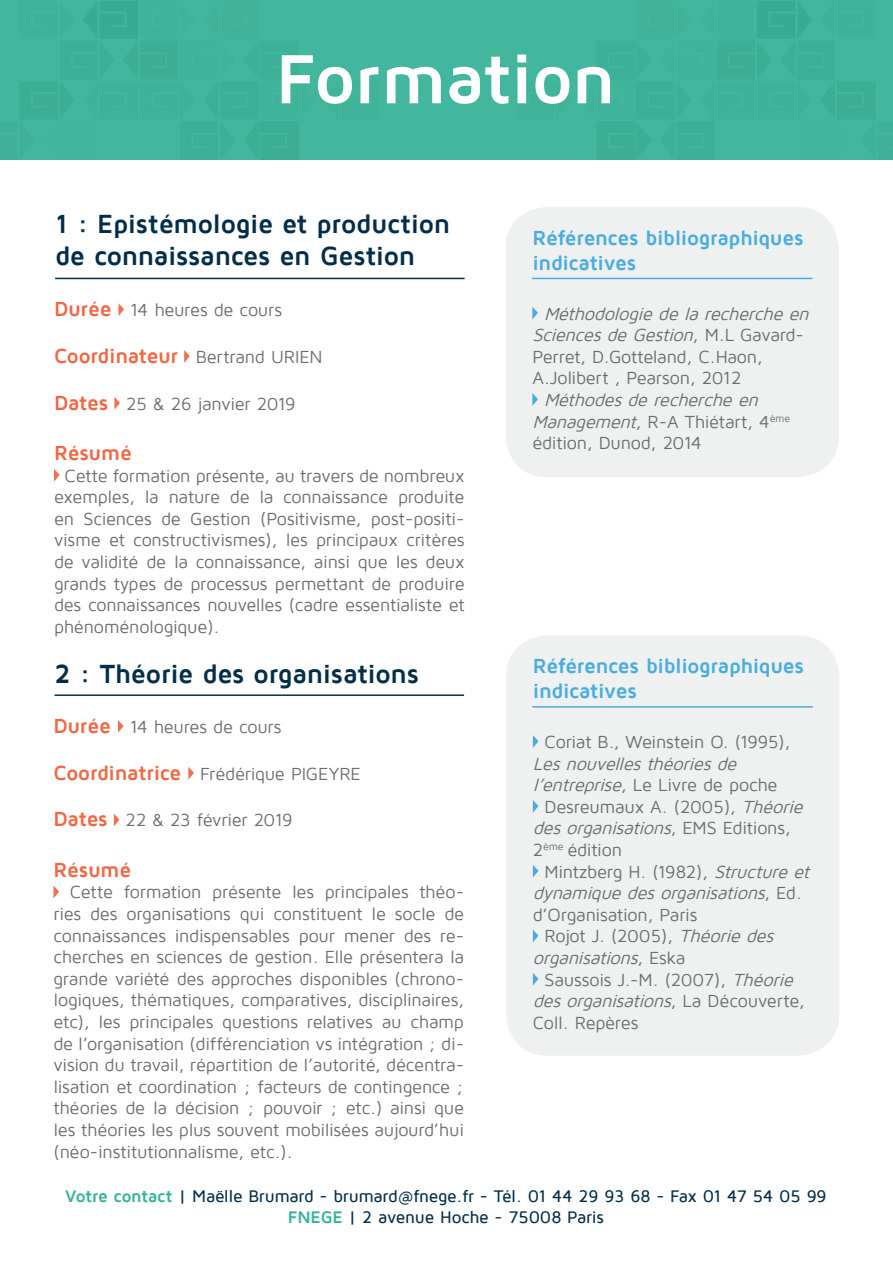
<style>
.page{position:relative;width:893px;height:1263px;background:#fff}
.page>*{position:absolute;margin:0;border:0;box-sizing:border-box;transform-origin:0 0}
.t1{font:700 72px "Maven Pro";letter-spacing:-.015em;color:#fff}
.t2{font:700 27px/32.4px "Maven Pro";letter-spacing:-.015em;color:#032e49}
.t3{font:700 21px "Maven Pro";letter-spacing:-.015em;color:#48ace0}
.t4{font:700 21px "Maven Pro";letter-spacing:-.01em;color:#f26743}
.t5{font:18px/21.6px "Maven Pro";letter-spacing:-.015em;color:#6c6d70}
.t6{font:italic 18px/21.6px "Maven Pro";color:#6c6d70}
.t7{font:500 17.25px "Maven Pro";letter-spacing:-.015em;color:#032e49}
.s1{font-weight:700;font-size:21px;color:#f26743}
.s2{font-style:italic}
.s3{font-style:normal}
.s4{font-weight:700;color:#33b498}
</style>
<div class="page">
<img style="left:0;top:0;width:893px;height:159px">
<div style="left:505px;top:207px;width:334px;height:270px;background:#eff0f0;border-radius:43px"></div>
<svg style="left:118px;top:303px;width:6px;height:13px"></svg>
<svg style="left:184px;top:350px;width:6px;height:13px"></svg>
<svg style="left:114px;top:397px;width:6px;height:13px"></svg>
<svg style="left:54px;top:469px;width:6px;height:13px"></svg>
<hr style="left:55px;top:278px;width:410px;height:1px;background:#032e49">
<hr style="left:532px;top:278px;width:280px;height:1px;background:#48ace0">
<svg style="left:532px;top:307px;width:6px;height:12px"></svg>
<svg style="left:532px;top:393px;width:6px;height:13px"></svg>
<svg style="left:118px;top:720px;width:6px;height:13px"></svg>
<svg style="left:188px;top:767px;width:6px;height:12px"></svg>
<svg style="left:114px;top:814px;width:5px;height:12px"></svg>
<svg style="left:53px;top:886px;width:6px;height:12px"></svg>
<hr style="left:55px;top:694px;width:409px;height:2px;background:#032e49">
<div style="left:506px;top:635px;width:333px;height:421px;background:#eff0f0;border-radius:43px"></div>
<hr style="left:532px;top:706px;width:281px;height:2px;background:#48ace0">
<svg style="left:533px;top:735px;width:5px;height:13px"></svg>
<svg style="left:533px;top:800px;width:5px;height:13px"></svg>
<svg style="left:533px;top:865px;width:5px;height:12px"></svg>
<svg style="left:533px;top:930px;width:5px;height:12px"></svg>
<svg style="left:533px;top:973px;width:5px;height:12px"></svg>
<p class="t1" style="left:275px;top:41px;width:343px">Formation</p>
<p class="t2" style="left:55px;top:208px;width:397px">1 : Epistémologie et production de connaissances en Gestion</p>
<p class="t5" style="left:54px;top:299px;width:229px"><span class="s1">Durée</span> 14 heures de cours</p>
<p class="t5" style="left:54px;top:346px;width:270px"><span class="s1">Coordinateur</span> Bertrand URIEN</p>
<p class="t5" style="left:54px;top:393px;width:243px"><span class="s1">Dates</span> 25 &amp; 26 janvier 2019</p>
<p class="t4" style="left:54px;top:442px;width:79px">Résumé</p>
<p class="t5" style="left:54px;top:465px;width:412px;text-align:justify;text-indent:11px">Cette formation présente, au travers de nombreux exemples, la nature de la connaissance produite en Sciences de Gestion (Positivisme, post-positi&shy;visme et constructivismes), les principaux critères de validité de la connaissance, ainsi que les deux grands types de processus permettant de produire des connaissances nouvelles (cadre essentialiste et phénoménologique).</p>
<p class="t3" style="left:532px;top:226px;width:273px">Références bibliographiques</p>
<p class="t3" style="left:532px;top:252px;width:105px">indicatives</p>
<p class="t5" style="left:532px;top:303px;width:283px;text-indent:12px"><span class="s2">Méthodologie de la recherche en<br>Sciencesde Gestion</span>, M . L G a v a r d -<br>Perret, D.Gotteland, C.Haon,<br>A.Jolibert , Pearson, 2012</p>
<p class="t5" style="left:532px;top:389px;width:259px;text-indent:12px"><span class="s2">Méthodesde recherche en<br>Management</span>, R-A Thiétart, 4<sup>ème </sup>édition, Dunod, 2014</p>
<p class="t2" style="left:55px;top:657px;width:366px">2 : Théorie des organisations</p>
<p class="t3" style="left:533px;top:655px;width:273px">Références bibliographiques</p>
<p class="t3" style="left:533px;top:680px;width:105px">indicatives</p>
<p class="t5" style="left:533px;top:731px;width:259px;text-indent:12px">Coriat B., Weinstein O. (1995),<br><span class="s2">Lesnouvellesthéoriesde l’entreprise</span>, L e L i v r e d e p o c h e</p>
<p class="t5" style="left:533px;top:796px;width:276px;text-indent:12px">Desreumaux A. (2005), <span class="s2">Théorie desorganisations</span>, E M S E d i t i o n s ,<br>2<sup>ème</sup> édition</p>
<p class="t5" style="left:533px;top:861px;width:283px;text-indent:12px">Mintzberg H. (1982), <span class="s2">Structure et dynamique desorganisations</span>, E d . d’Organisation, Paris</p>
<p class="t6" style="left:533px;top:926px;width:247px;text-indent:12px"><span class="s3">Rojot J. (2005),</span> Théorie des organisations<span class="s3">, E s k a</span></p>
<p class="t5" style="left:533px;top:969px;width:273px;text-indent:12px">Saussois J.-M. (2007), <span class="s2">Théorie desorganisations</span>, L a D é c o u v e r t e ,<br>Coll. Repères</p>
<p class="t5" style="left:53px;top:716px;width:229px"><span class="s1">Durée</span> 14 heures de cours</p>
<p class="t5" style="left:53px;top:763px;width:309px"><span class="s1">Coordinatrice</span> Frédérique PIGEYRE</p>
<p class="t5" style="left:53px;top:810px;width:241px"><span class="s1">Dates</span> 22 &amp; 23 février 2019</p>
<p class="t4" style="left:53px;top:858px;width:79px">Résumé</p>
<p class="t5" style="left:53px;top:882px;width:412px;text-align:justify;text-indent:16px">Cette formation présente les principales théo&shy;ries des organisations qui constituent le socle de connaissances indispensables pour mener des re&shy;cherches en sciences de gestion. Elle présentera la grande variété des approches disponibles (chrono&shy;logiques, thématiques, comparatives, disciplinaires, etc), les principales questions relatives au champ de l’organisation (différenciation vs intégration ; di&shy;vision du travail, répartition de l’autorité, décentra&shy;lisation et coordination ; facteurs de contingence ; théories de la décision ; pouvoir ; etc.) ainsi que les théories les plus souvent mobilisées aujourd’hui (néo-institutionnalisme, etc.).</p>
<p class="t7" style="left:65px;top:1187px;width:763px"><span class="s4">Votre contact</span> | Maëlle Brumard - brumard@fnege.fr - Tél. 01 44 29 93 68 - Fax 01 47 54 05 99</p>
<p class="t7" style="left:288px;top:1208px;width:318px"><span class="s4">FNEGE</span> | 2 avenue Hoche - 75008 Paris</p>
</div>
